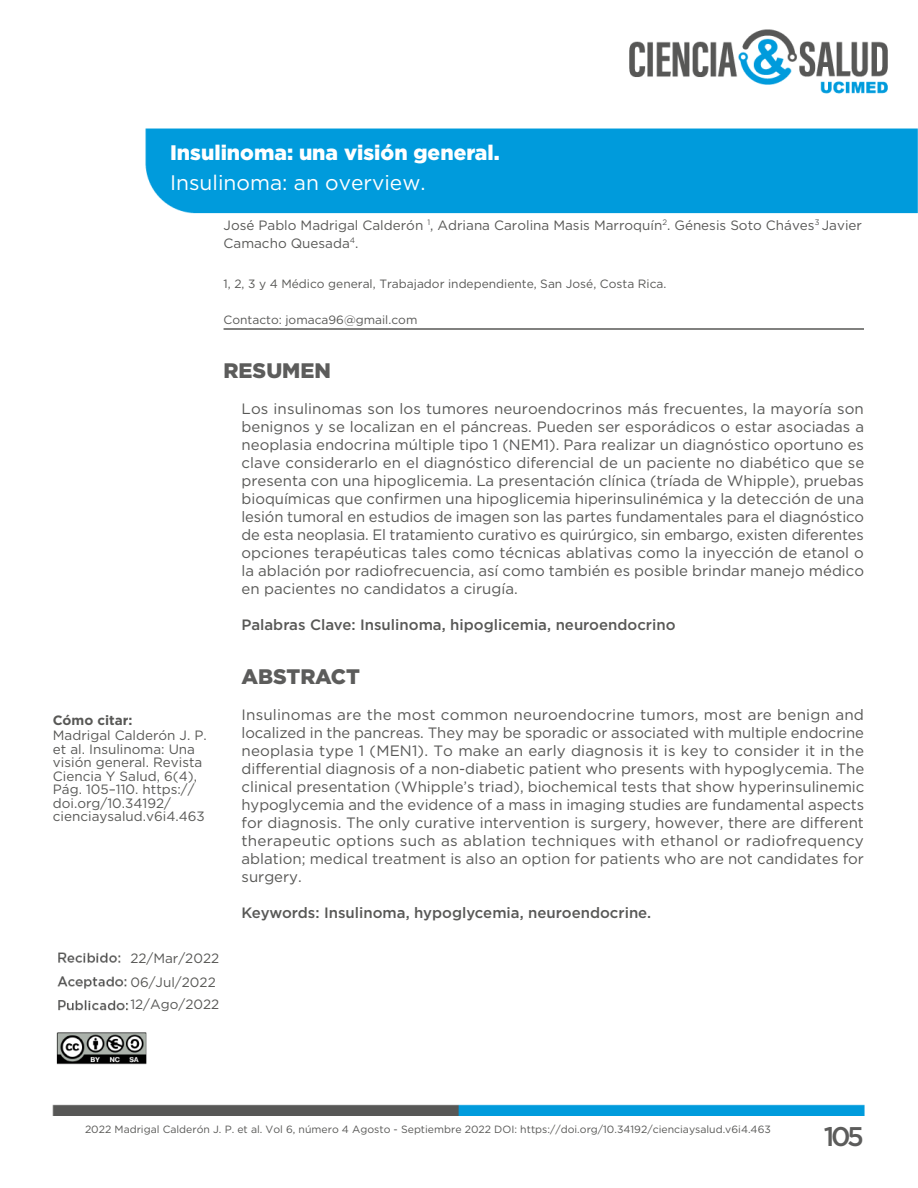
<style>
.page{position:relative;width:918px;height:1188px;background:#fff}
.page>*{position:absolute;margin:0;border:0;box-sizing:border-box;transform-origin:0 0}
.t1{font:500 27px "Gotham";color:#5c5c5b}
.Estilo_de_títulos_en{font:900 21px "Gotham";color:#fff}
.Estilo_de_títulos_en-2{font:21px "Gotham";color:#fff}
.Palabras_clave{font:900 21px "Gotham";color:#5c5c5b}
.RESUMEN_y_ABSt{font:900 21px "Gotham";color:#5c5c5b}
.Cuerpo_de_resumen{font:15px/18px "Gotham";color:#585856;text-align:justify}
.Palabras_clave-2{font:500 15px "Gotham";color:#585856}
.Estilo_de_como_citar{font:13.5px/13.5px "Gotham";color:#585856}
.Nombres_de_autores{font:13.5px/18px "Gotham";color:#585856}
.t2{font:700 13.5px "Gotham";color:#585856}
.Afiliaciones{font:12px "Gotham";color:#585856}
.Contacto{font:12px "Gotham";color:#585856}
.Estilo_de_pie_de_pag{font:10.5px "Gotham";color:#585856}
</style>
<div class="page">
<img style="left:52px;top:29px;width:866px;height:1087px">
<hr style="left:224px;top:328px;width:640px;height:2px;background:#585856">
<p class="Estilo_de_títulos_en" style="left:170px;top:140px;width:331px">Insulinoma: una visión general.</p>
<p class="Estilo_de_títulos_en-2" style="left:170px;top:171px;width:257px">Insulinoma: an overview.</p>
<p class="t2" style="left:53px;top:711px;width:81px">Cómo citar:</p>
<p class="Estilo_de_como_citar" style="left:53px;top:728px;width:155px">Madrigal Calderón J. P. et al. Insulinoma: Una visión general. Revista<br>Ciencia Y Salud, 6(4),<br>Pág. 105–110. https:// doi.org/10.34192/ cienciaysalud.v6i4.463</p>
<p class="Nombres_de_autores" style="left:224px;top:216px;width:640px">José Pablo Madrigal Calderón <sup>1</sup>, Adriana Carolina Masis Marroquín<sup>2</sup>. Génesis Soto Cháves<sup>3</sup> Javier<br>Camacho Quesada<sup>4</sup>.</p>
<p class="Afiliaciones" style="left:224px;top:277px;width:444px">1, 2, 3 y 4 Médico general, Trabajador independiente, San José, Costa Rica.</p>
<p class="Contacto" style="left:224px;top:313px;width:195px">Contacto: jomaca96@gmail.com</p>
<p class="RESUMEN_y_ABSt" style="left:224px;top:358px;width:109px">RESUMEN</p>
<p class="Cuerpo_de_resumen" style="left:242px;top:399px;width:624px">Los insulinomas son los tumores neuroendocrinos más frecuentes, la mayoría son benignos y se localizan en el páncreas. Pueden ser esporádicos o estar asociadas a neoplasia endocrina múltiple tipo 1 (NEM1). Para realizar un diagnóstico oportuno es clave considerarlo en el diagnóstico diferencial de un paciente no diabético que se presenta con una hipoglicemia. La presentación clínica (tríada de Whipple), pruebas bioquímicas que confirmen una hipoglicemia hiperinsulinémica y la detección de una lesión tumoral en estudios de imagen son las partes fundamentales para el diagnóstico de esta neoplasia. El tratamiento curativo es quirúrgico, sin embargo, existen diferentes opciones terapéuticas tales como técnicas ablativas como la inyección de etanol o la ablación por radiofrecuencia, así como también es posible brindar manejo médico en pacientes no candidatos a cirugía.</p>
<p class="Palabras_clave-2" style="left:242px;top:615px;width:436px">Palabras Clave: Insulinoma, hipoglicemia, neuroendocrino</p>
<p class="Palabras_clave" style="left:242px;top:664px;width:120px">ABSTRACT</p>
<p class="Cuerpo_de_resumen" style="left:242px;top:705px;width:624px">Insulinomas are the most common neuroendocrine tumors, most are benign and localized in the pancreas. They may be sporadic or associated with multiple endocrine neoplasia type 1 (MEN1). To make an early diagnosis it is key to consider it in the differential diagnosis of a non-diabetic patient who presents with hypoglycemia. The clinical presentation (Whipple’s triad), biochemical tests that show hyperinsulinemic hypoglycemia and the evidence of a mass in imaging studies are fundamental aspects for diagnosis. The only curative intervention is surgery, however, there are different therapeutic options such as ablation techniques with ethanol or radiofrequency ablation; medical treatment is also an option for patients who are not candidates for surgery.</p>
<p class="Palabras_clave-2" style="left:242px;top:903px;width:411px">Keywords: Insulinoma, hypoglycemia, neuroendocrine.</p>
<p class="Estilo_de_como_citar" style="left:130px;top:951px;width:90px">22/Mar/2022</p>
<p class="Estilo_de_como_citar" style="left:130px;top:975px;width:87px">06/Jul/2022</p>
<p class="Estilo_de_como_citar" style="left:130px;top:997px;width:90px">12/Ago/2022</p>
<p class="Estilo_de_pie_de_pag" style="left:85px;top:1123px;width:687px">2022 Madrigal Calderón J. P. et al. Vol 6, número 4 Agosto - Septiembre 2022 DOI: https://doi.org/10.34192/cienciaysalud.v6i4.463</p>
<h1 class="t1" style="left:824px;top:1119px;width:42px">105</h1>
</div>
